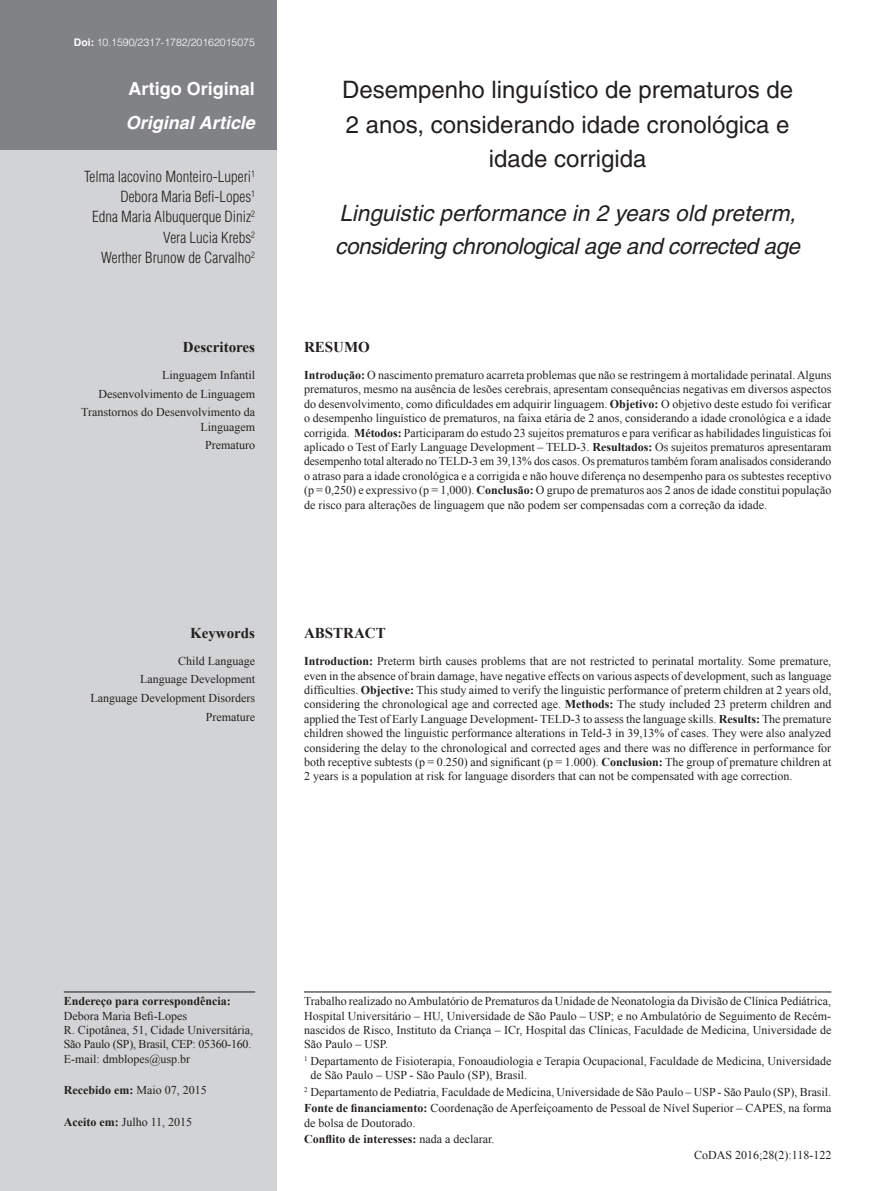
<style>
.page{position:relative;width:893px;height:1191px;background:#fff}
.page>*{position:absolute;margin:0;border:0;box-sizing:border-box;transform-origin:0 0}
.ArticleTitle{font:24px/34.5px "Helvetica";color:#231f20;text-align:center}
.ArticleTitle-Trans1{font:italic 22.5px/33px "Helvetica";letter-spacing:-.02em;color:#231f20}
.ArticleType-Trans1Al{font:italic 700 18px "Helvetica";color:#fff}
.ArticleTypeAlt{font:700 18px "Helvetica";color:#fff}
.Authors{font:300 condensed 15px "Helvetica";color:#231f20}
.KeywordsTitle{font:700 15px "Times New Roman";color:#231f20}
.KeywordsTitle-Trans1{font:700 15px "Times New Roman";color:#231f20}
.AbstractTitle-Trans1{font:700 15px "Times New Roman";color:#231f20}
.AbstractTitle{font:700 15px "Times New Roman";color:#231f20}
.Abstract{font:12px/14.4px "Times New Roman";color:#231f20;text-align:justify}
.Abstract-Trans1{font:12px/14.4px "Times New Roman";color:#231f20;text-align:justify}
.fnArticleOther{font:12px/14.4px "Times New Roman";color:#231f20;text-align:justify}
.Affiliations{font:12px/14.4px "Times New Roman";color:#231f20}
.Correspondence{font:12px/14.4px "Times New Roman";color:#231f20}
.fnSupported-by{font:12px/14.4px "Times New Roman";color:#231f20}
.Keywords{font:12px/14.4px "Times New Roman";color:#231f20;text-align:right}
.Keywords-Trans1{font:12px "Times New Roman";color:#231f20}
.fnConflict{font:700 12px "Times New Roman";color:#231f20}
.pubNameFooter{font:12px "Times New Roman";color:#231f20}
.History{font:700 12px "Times New Roman";color:#231f20}
.History-2{font:12px "Times New Roman";color:#231f20}
.ArticleDOIAlt{font:300 10.5px "Helvetica";color:#fff}
.s1{font-weight:700}
.s2{font-weight:400}
</style>
<div class="page">
<div style="left:0;top:149px;width:276px;height:1042px;background:#d1d3d4"></div>
<div style="left:0;top:0;width:276px;height:149px;background:#808285"></div>
<hr style="left:64px;top:991px;width:191px;height:1px;background:#231f20">
<hr style="left:304px;top:991px;width:527px;height:1px;background:#231f20">
<p class="ArticleDOIAlt" style="left:74px;top:35px;width:183px"><span class="s1">Doi:</span> 10.1590/2317-1782/20162015075</p>
<p class="ArticleTypeAlt" style="left:129px;top:77px;width:128px">Artigo Original</p>
<p class="ArticleType-Trans1Al" style="left:126px;top:112px;width:131px">Original Article</p>
<p class="Authors" style="left:84px;top:167px;width:173px">Telma Iacovino Monteiro-Luperi<sup>1</sup></p>
<p class="Authors" style="left:120px;top:187px;width:136px">Debora Maria Befi-Lopes<sup>1</sup></p>
<p class="Authors" style="left:92px;top:208px;width:164px">Edna Maria Albuquerque Diniz<sup>2</sup></p>
<p class="Authors" style="left:163px;top:228px;width:93px">Vera Lucia Krebs<sup>2</sup></p>
<p class="Authors" style="left:101px;top:248px;width:155px">Werther Brunow de Carvalho<sup>2</sup></p>
<p class="KeywordsTitle" style="left:183px;top:336px;width:74px">Descritores</p>
<p class="Keywords" style="left:162px;top:367px;width:94px">Linguagem Infantil</p>
<p class="Keywords" style="left:98px;top:386px;width:158px">Desenvolvimento de Linguagem</p>
<p class="Keywords" style="left:81px;top:405px;width:175px">Transtornos do Desenvolvimento da<br>Linguagem</p>
<p class="Keywords" style="left:205px;top:438px;width:51px">Prematuro</p>
<p class="KeywordsTitle-Trans1" style="left:190px;top:622px;width:66px">Keywords</p>
<p class="Keywords-Trans1" style="left:178px;top:652px;width:78px">Child Language</p>
<p class="Keywords-Trans1" style="left:140px;top:671px;width:116px">Language Development</p>
<p class="Keywords-Trans1" style="left:91px;top:690px;width:166px">Language Development Disorders</p>
<p class="Keywords-Trans1" style="left:206px;top:708px;width:51px">Premature</p>
<p class="ArticleTitle" style="left:342px;top:72px;width:452px">Desempenho linguístico de prematuros de<br>2 anos, considerando idade cronológica e idade corrigida</p>
<p class="ArticleTitle-Trans1" style="left:335px;top:197px;width:466px">Linguistic performance in 2 years old preterm, considering chronological age and corrected age</p>
<p class="AbstractTitle" style="left:304px;top:336px;width:67px">RESUMO</p>
<p class="Abstract" style="left:304px;top:367px;width:529px"><span class="s1">Introdução:</span> O nascimento prematuro acarreta problemas que não se restringem à mortalidade perinatal. Alguns prematuros, mesmo na ausência de lesões cerebrais, apresentam consequências negativas em diversos aspectos do desenvolvimento, como dificuldades em adquirir linguagem. <span class="s1">Objetivo:</span> O objetivo deste estudo foi verificar o desempenho linguístico de prematuros, na faixa etária de 2 anos, considerando a idade cronológica e a idade corrigida. <span class="s1">Métodos:</span> Participaram do estudo 23 sujeitos prematuros e para verificar as habilidades linguísticas foi aplicado o Test of Early Language Development – TELD-3. <span class="s1">Resultados:</span> Os sujeitos prematuros apresentaram desempenho total alterado no TELD-3 em 39,13% dos casos. Os prematuros também foram analisados considerando o atraso para a idade cronológica e a corrigida e não houve diferença no desempenho para os subtestes receptivo (p = 0,250) e expressivo (p = 1,000). <span class="s1">Conclusão:</span> O grupo de prematuros aos 2 anos de idade constitui população de risco para alterações de linguagem que não podem ser compensadas com a correção da idade.</p>
<p class="AbstractTitle-Trans1" style="left:304px;top:622px;width:83px">ABSTRACT</p>
<p class="Abstract-Trans1" style="left:304px;top:654px;width:529px"><span class="s1">Introduction:</span> Preterm birth causes problems that are not restricted to perinatal mortality. Some premature, even in the absence of brain damage, have negative effects on various aspects of development, such as language difficulties. <span class="s1">Objective:</span> This study aimed to verify the linguistic performance of preterm children at 2 years old, considering the chronological age and corrected age. <span class="s1">Methods:</span> The study included 23 preterm children and applied the Test of Early Language Development- TELD-3 to assess the language skills. <span class="s1">Results:</span> The premature children showed the linguistic performance alterations in Teld-3 in 39,13% of cases. They were also analyzed considering the delay to the chronological and corrected ages and there was no difference in performance for both receptive subtests (p = 0.250) and significant (p = 1.000). <span class="s1">Conclusion:</span> The group of premature children at 2 years is a population at risk for language disorders that can not be compensated with age correction.</p>
<p class="Correspondence" style="left:64px;top:993px;width:191px"><span class="s1">Endereço para correspondência:<br></span>Debora Maria Befi-Lopes<br>R. Cipotânea, 51, Cidade Universitária, São Paulo (SP), Brasil, CEP: 05360-160.<br>E-mail: dmblopes@usp.br</p>
<p class="History" style="left:64px;top:1082px;width:144px">Recebido em: <span class="s2">Maio 07, 2015</span></p>
<p class="History-2" style="left:64px;top:1113px;width:130px"><span class="s1">Aceito em:</span> Julho 11, 2015</p>
<p class="fnArticleOther" style="left:304px;top:993px;width:529px">Trabalho realizado no Ambulatório de Prematuros da Unidade de Neonatologia da Divisão de Clínica Pediátrica, Hospital Universitário – HU, Universidade de São Paulo – USP; e no Ambulatório de Seguimento de Recém&shy;nascidos de Risco, Instituto da Criança – ICr, Hospital das Clínicas, Faculdade de Medicina, Universidade de São Paulo – USP.</p>
<p class="Affiliations" style="left:310px;top:1053px;width:522px;text-indent:-6px"><sup>1</sup> Departamento de Fisioterapia, Fonoaudiologia e Terapia Ocupacional, Faculdade de Medicina, Universidade de São Paulo – USP - São Paulo (SP), Brasil.</p>
<p class="Affiliations" style="left:304px;top:1084px;width:529px"><sup>2</sup> Departamento de Pediatria, Faculdade de Medicina, Universidade de São Paulo – USP - São Paulo (SP), Brasil.</p>
<p class="fnSupported-by" style="left:304px;top:1101px;width:529px"><span class="s1">Fonte de financiamento:</span> Coordenação de Aperfeiçoamento de Pessoal de Nível Superior – CAPES, na forma de bolsa de Doutorado.</p>
<p class="fnConflict" style="left:304px;top:1131px;width:192px">Conflito de interesses: <span class="s2">nada a declarar.</span></p>
<p class="pubNameFooter" style="left:694px;top:1147px;width:139px">CoDAS 2016;28(2):118-122</p>
</div>
